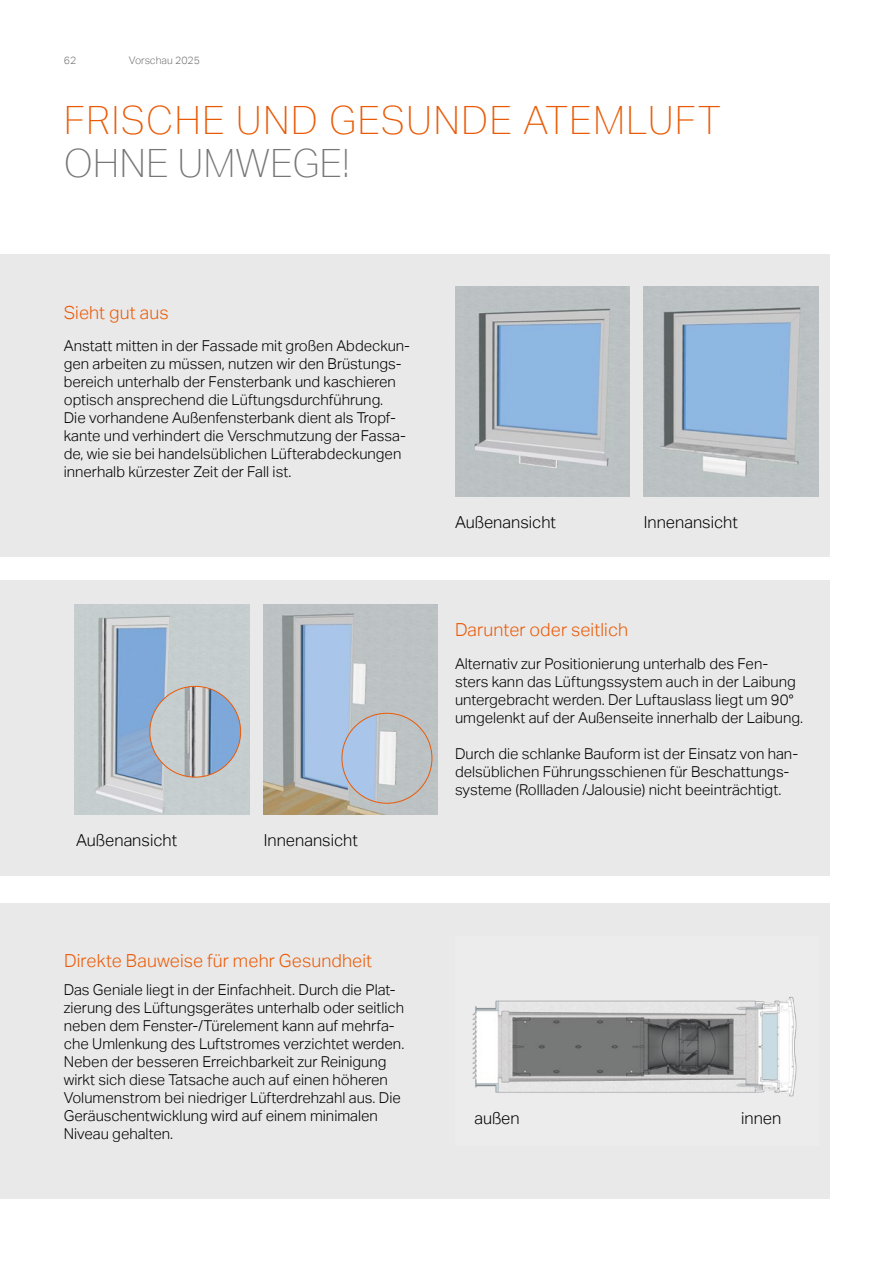
<style>
.page{position:relative;width:893px;height:1263px;background:#fff}
.page>*{position:absolute;margin:0;border:0;box-sizing:border-box;transform-origin:0 0}
.t1{font:100 39px "Aktiv Grotesk";letter-spacing:.03em;color:#ea5a06}
.t2{font:100 39px "Aktiv Grotesk";color:#767676}
.t3{font:300 18px "Aktiv Grotesk";letter-spacing:.005em;color:#ea5a06}
.t4{font:300 16.5px "Aktiv Grotesk";color:#000}
.t5{font:300 15px/18px "Aktiv Grotesk";color:#000}
.t6{font:300 10.5px "Aktiv Grotesk";color:#767676}
</style>
<div class="page">
<div style="left:0;top:255px;width:829px;height:302px;background:#e9e9e9"></div>
<img style="left:456px;top:286px;width:174px;height:210px">
<img style="left:644px;top:286px;width:174px;height:210px">
<div style="left:0;top:581px;width:829px;height:295px;background:#e9e9e9"></div>
<img style="left:75px;top:604px;width:175px;height:210px">
<img style="left:150px;top:686px;width:91px;height:91px;border-radius:45px">
<img style="left:264px;top:604px;width:174px;height:210px">
<img style="left:342px;top:713px;width:90px;height:90px;border-radius:45px">
<div style="left:0;top:903px;width:829px;height:296px;background:#e9e9e9"></div>
<img style="left:472px;top:997px;width:325px;height:100px">
<p class="t6" style="left:64px;top:54px;width:14px">62</p>
<p class="t6" style="left:129px;top:54px;width:73px">Vorschau 2025</p>
<h1 class="t1" style="left:64px;top:98px;width:658px">FRISCHE UND GESUNDE ATEMLUFT</h1>
<h1 class="t2" style="left:64px;top:141px;width:288px">OHNE UMWEGE!</h1>
<p class="t3" style="left:64px;top:302px;width:106px">Sieht gut aus</p>
<p class="t5" style="left:64px;top:337px;width:348px">Anstatt mitten in der Fassade mit großen Abdeckun&shy;gen arbeiten zu müssen, nutzen wir den Brüstungs&shy;bereich unterhalb der Fensterbank und kaschieren optisch ansprechend die Lüftungsdurchführung.<br>Die vorhandene Außenfensterbank dient als Tropf&shy;kante und verhindert die Verschmutzung der Fassa&shy;de, wie sie bei handelsüblichen Lüfterabdeckungen innerhalb kürzester Zeit der Fall ist.</p>
<p class="t4" style="left:76px;top:831px;width:102px">Außenansicht</p>
<p class="t4" style="left:264px;top:831px;width:96px">Innenansicht</p>
<p class="t3" style="left:64px;top:950px;width:310px">Direkte Bauweise für mehr Gesundheit</p>
<p class="t5" style="left:64px;top:981px;width:342px">Das Geniale liegt in der Einfachheit. Durch die Plat&shy;zierung des Lüftungsgerätes unterhalb oder seitlich neben dem Fenster-/Türelement kann auf mehrfa&shy;che Umlenkung des Luftstromes verzichtet werden.<br>Neben der besseren Erreichbarkeit zur Reinigung wirkt sich diese Tatsache auch auf einen höheren Volumenstrom bei niedriger Lüfterdrehzahl aus. Die Geräuschentwicklung wird auf einem minimalen Niveau gehalten.</p>
<p class="t4" style="left:455px;top:513px;width:102px">Außenansicht</p>
<p class="t4" style="left:644px;top:513px;width:96px">Innenansicht</p>
<p class="t3" style="left:455px;top:620px;width:175px">Darunter oder seitlich</p>
<p class="t5" style="left:455px;top:655px;width:350px">Alternativ zur Positionierung unterhalb des Fen&shy;sters kann das Lüftungssystem auch in der Laibung untergebracht werden. Der Luftauslass liegt um 90° umgelenkt auf der Außenseite innerhalb der Laibung.</p>
<p class="t5" style="left:455px;top:745px;width:345px">Durch die schlanke Bauform ist der Einsatz von han&shy;delsüblichen Führungsschienen für Beschattungs&shy;systeme (Rollladen /Jalousie) nicht beeinträchtigt.</p>
<p class="t4" style="left:474px;top:1109px;width:47px">außen</p>
<p class="t4" style="left:741px;top:1109px;width:42px">innen</p>
</div>
